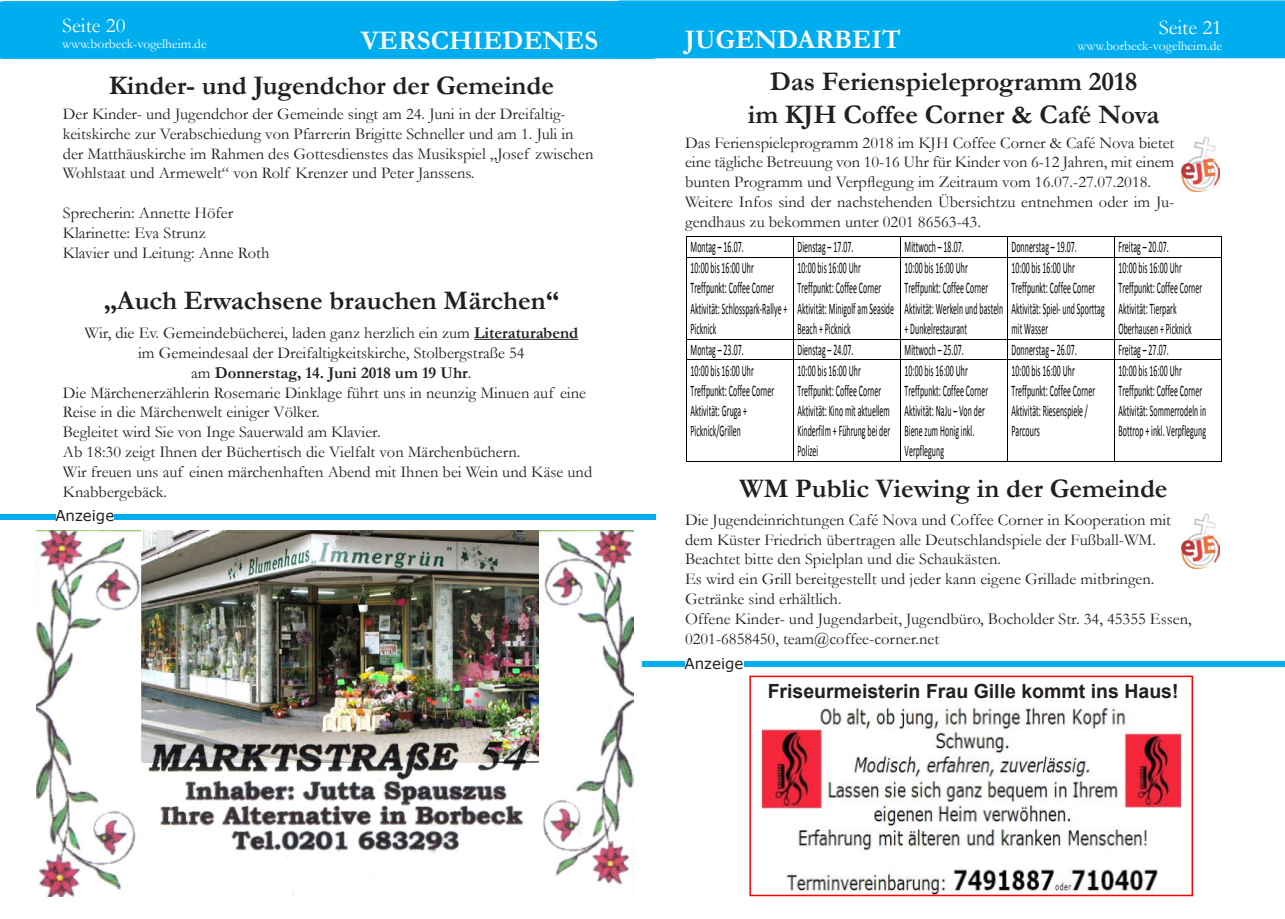
<style>
.page{position:relative;width:1285px;height:919px;background:#fff}
.page>*{position:absolute;margin:0;border:0;box-sizing:border-box;transform-origin:0 0}
.t1{font:700 27px "Garamond";color:#231f20}
.t2{font:700 27px "Garamond";color:#fff}
.t3{font:21px "Garamond";color:#fff}
.t4{font:700 19.5px "Arial";color:#231f20}
.t5{font:16.5px/19.8px "Garamond";color:#231f20}
.t6{font:700 16.5px "Garamond";color:#231f20}
.t7{font:16.2px/20.1px "Calibri";letter-spacing:.01em;color:#000;scale:.48 1}
.t8{font:15px "Verdana";color:#231f20}
.t9{font:13.5px "Garamond";color:#fff}
.s1{font-weight:700}
.s2{font-weight:400}
</style>
<div class="page">
<div style="left:0;top:514px;width:55px;height:5px;background:#00aeef"></div>
<div style="left:114px;top:514px;width:541px;height:5px;background:#00aeef"></div>
<img style="left:37px;top:530px;width:596px;height:366px">
<img style="left:141px;top:530px;width:397px;height:232px">
<img style="left:149px;top:739px;width:384px;height:46px">
<div style="left:0;top:0;width:1284px;height:59px;background:#00aeef"></div>
<img style="left:1181px;top:137px;width:38px;height:54px">
<img style="left:760px;top:705px;width:424px;height:188px">
<div style="left:749px;top:675px;width:443px;height:221px;border:2px solid #f00"></div>
<div style="left:744px;top:661px;width:540px;height:6px;background:#00aeef"></div>
<svg style="left:642px;top:661px;width:42px;height:6px"></svg>
<hr style="left:474px;top:339px;width:104px;height:1px;background:#231f20">
<hr style="left:686px;top:236px;width:107px;height:1px;background:#000">
<hr style="left:793px;top:236px;width:107px;height:1px;background:#000">
<hr style="left:900px;top:236px;width:107px;height:1px;background:#000">
<hr style="left:1007px;top:236px;width:107px;height:1px;background:#000">
<hr style="left:1114px;top:236px;width:106px;height:1px;background:#000">
<svg style="left:686px;top:237px;width:1px;height:20px"></svg>
<hr style="left:686px;top:257px;width:107px;height:1px;background:#000">
<svg style="left:793px;top:237px;width:1px;height:20px"></svg>
<hr style="left:793px;top:257px;width:107px;height:1px;background:#000">
<svg style="left:900px;top:237px;width:1px;height:20px"></svg>
<hr style="left:900px;top:257px;width:107px;height:1px;background:#000">
<svg style="left:1007px;top:237px;width:1px;height:20px"></svg>
<hr style="left:1007px;top:257px;width:107px;height:1px;background:#000">
<svg style="left:1114px;top:237px;width:1px;height:20px"></svg>
<hr style="left:1114px;top:257px;width:106px;height:1px;background:#000">
<hr style="left:686px;top:258px;width:1px;height:80px;background:#000">
<hr style="left:793px;top:258px;width:1px;height:80px;background:#000">
<hr style="left:900px;top:258px;width:1px;height:80px;background:#000">
<hr style="left:1007px;top:258px;width:1px;height:80px;background:#000">
<hr style="left:1114px;top:258px;width:1px;height:80px;background:#000">
<hr style="left:1220px;top:258px;width:1px;height:80px;background:#000">
<hr style="left:686px;top:338px;width:107px;height:1px;background:#000">
<hr style="left:793px;top:338px;width:107px;height:1px;background:#000">
<hr style="left:900px;top:338px;width:107px;height:1px;background:#000">
<hr style="left:1007px;top:338px;width:107px;height:1px;background:#000">
<hr style="left:1114px;top:338px;width:106px;height:1px;background:#000">
<svg style="left:686px;top:339px;width:1px;height:20px"></svg>
<hr style="left:686px;top:359px;width:107px;height:1px;background:#000">
<svg style="left:793px;top:339px;width:1px;height:20px"></svg>
<hr style="left:793px;top:359px;width:107px;height:1px;background:#000">
<svg style="left:900px;top:339px;width:1px;height:20px"></svg>
<hr style="left:900px;top:359px;width:107px;height:1px;background:#000">
<svg style="left:1007px;top:339px;width:1px;height:20px"></svg>
<hr style="left:1007px;top:359px;width:107px;height:1px;background:#000">
<svg style="left:1114px;top:339px;width:1px;height:20px"></svg>
<hr style="left:1114px;top:359px;width:106px;height:1px;background:#000">
<hr style="left:686px;top:360px;width:1px;height:101px;background:#000">
<hr style="left:686px;top:461px;width:107px;height:1px;background:#000">
<hr style="left:793px;top:360px;width:1px;height:101px;background:#000">
<hr style="left:793px;top:461px;width:107px;height:1px;background:#000">
<hr style="left:900px;top:360px;width:1px;height:101px;background:#000">
<hr style="left:900px;top:461px;width:107px;height:1px;background:#000">
<hr style="left:1007px;top:360px;width:1px;height:101px;background:#000">
<hr style="left:1007px;top:461px;width:107px;height:1px;background:#000">
<hr style="left:1114px;top:360px;width:1px;height:101px;background:#000">
<hr style="left:1114px;top:461px;width:106px;height:1px;background:#000">
<hr style="left:1220px;top:360px;width:1px;height:101px;background:#000">
<img style="left:1181px;top:514px;width:38px;height:54px">
<p class="t3" style="left:62px;top:11px;width:65px">Seite 20</p>
<p class="t9" style="left:62px;top:35px;width:146px">www.borbeck-vogelheim.de</p>
<h1 class="t2" style="left:361px;top:22px;width:239px">VERSCHIEDENES</h1>
<h1 class="t1" style="left:109px;top:67px;width:447px">Kinder- und Jugendchor der Gemeinde</h1>
<p class="t3" style="left:1158px;top:13px;width:65px">Seite 21</p>
<h1 class="t2" style="left:685px;top:21px;width:217px">JUGENDARBEIT</h1>
<p class="t9" style="left:1077px;top:37px;width:146px">www.borbeck-vogelheim.de</p>
<h1 class="t1" style="left:769px;top:63px;width:369px">Das Ferienspieleprogramm 2018</h1>
<p class="t5" style="left:63px;top:103px;width:504px">Der Kinder- und Jugendchor der Gemeinde singt am 24. Juni in der Dreifaltig-</p>
<h1 class="t1" style="left:747px;top:96px;width:413px">im KJH Coffee Corner &amp; Café Nova</h1>
<p class="t5" style="left:63px;top:123px;width:532px">keitskirche zur Verabschiedung von Pfarrerin Brigitte Schneller und am 1. Juli in der Matthäuskirche im Rahmen des Gottesdienstes das Musikspiel „Josef zwischen<br>Wohlstaat und Armewelt“ von Rolf Krenzer und Peter Janssens.</p>
<p class="t5" style="left:63px;top:202px;width:208px">Sprecherin: Annette Höfer<br>Klarinette: Eva Strunz<br>Klavier und Leitung: Anne Roth</p>
<p class="t5" style="left:685px;top:132px;width:490px">Das Ferienspieleprogramm 2018 im KJH Coffee Corner &amp; Café Nova bietet eine tägliche Betreuung von 10-16 Uhr für Kinder von 6-12 Jahren, mit einem bunten Programm und Verpflegung im Zeitraum vom 16.07.-27.07.2018.<br>Weitere Infos sind der nachstehenden Übersichtzu entnehmen oder im Ju&shy;gendhaus zu bekommen unter 0201 86563-43.</p>
<p class="t7" style="left:690px;top:237px;width:112px">Montag – 16.07.</p>
<p class="t7" style="left:797px;top:237px;width:118px">Dienstag – 17.07.</p>
<p class="t7" style="left:904px;top:237px;width:125px">Mittwoch – 18.07.</p>
<p class="t7" style="left:1011px;top:237px;width:138px">Donnerstag – 19.07.</p>
<p class="t7" style="left:1118px;top:237px;width:106px">Freitag – 20.07.</p>
<p class="t7" style="left:690px;top:258px;width:203px">10:00 bis 16:00 Uhr<br>Treffpunkt: Coffee Corner<br>Aktivität: Schlosspark-Rallye +<br>Picknick</p>
<p class="t7" style="left:797px;top:258px;width:203px">10:00 bis 16:00 Uhr<br>Treffpunkt: Coffee Corner<br>Aktivität: Minigolf am Seaside<br>Beach + Picknick</p>
<p class="t7" style="left:904px;top:258px;width:207px">10:00 bis 16:00 Uhr<br>Treffpunkt: Coffee Corner<br>Aktivität: Werkeln und basteln + Dunkelrestaurant</p>
<p class="t7" style="left:1011px;top:258px;width:196px">10:00 bis 16:00 Uhr<br>Treffpunkt: Coffee Corner<br>Aktivität: Spiel- und Sporttag mit Wasser</p>
<p class="t7" style="left:1118px;top:258px;width:176px">10:00 bis 16:00 Uhr<br>Treffpunkt: Coffee Corner<br>Aktivität: Tierpark<br>Oberhausen + Picknick</p>
<p class="t7" style="left:690px;top:339px;width:112px">Montag – 23.07.</p>
<p class="t7" style="left:797px;top:339px;width:118px">Dienstag – 24.07.</p>
<p class="t7" style="left:904px;top:339px;width:125px">Mittwoch – 25.07.</p>
<p class="t7" style="left:1011px;top:339px;width:138px">Donnerstag – 26.07.</p>
<p class="t7" style="left:1118px;top:339px;width:106px">Freitag – 27.07.</p>
<p class="t7" style="left:690px;top:360px;width:176px">10:00 bis 16:00 Uhr<br>Treffpunkt: Coffee Corner<br>Aktivität: Gruga +<br>Picknick/Grillen</p>
<p class="t7" style="left:797px;top:360px;width:195px">10:00 bis 16:00 Uhr<br>Treffpunkt: Coffee Corner<br>Aktivität: Kino mit aktuellem<br>Kinderfilm + Führung bei der<br>Polizei</p>
<p class="t7" style="left:904px;top:360px;width:176px">10:00 bis 16:00 Uhr<br>Treffpunkt: Coffee Corner<br>Aktivität: NaJu – Von der<br>Biene zum Honig inkl.<br>Verpflegung</p>
<p class="t7" style="left:1011px;top:360px;width:176px">10:00 bis 16:00 Uhr<br>Treffpunkt: Coffee Corner<br>Aktivität: Riesenspiele /<br>Parcours</p>
<p class="t7" style="left:1118px;top:360px;width:184px">10:00 bis 16:00 Uhr<br>Treffpunkt: Coffee Corner<br>Aktivität: Sommerrodeln in<br>Bottrop + inkl. Verpflegung</p>
<h1 class="t1" style="left:104px;top:282px;width:457px">„Auch Erwachsene brauchen Märchen“</h1>
<p class="t5" style="left:84px;top:322px;width:495px">Wir, die Ev. Gemeindebücherei, laden ganz herzlich ein zum <span class="s1">Literaturabend</span></p>
<p class="t5" style="left:138px;top:342px;width:388px">im Gemeindesaal der Dreifaltigkeitskirche, Stolbergstraße 54</p>
<p class="t6" style="left:191px;top:361px;width:282px"><span class="s2">am</span> Donnerstag, 14. Juni 2018 um 19 Uhr<span class="s2">.</span></p>
<p class="t5" style="left:63px;top:382px;width:524px">Die Märchenerzählerin Rosemarie Dinklage führt uns in neunzig Minuen auf eine</p>
<p class="t5" style="left:63px;top:402px;width:258px">Reise in die Märchenwelt einiger Völker.</p>
<p class="t5" style="left:63px;top:421px;width:319px">Begleitet wird Sie von Inge Sauerwald am Klavier.</p>
<p class="t5" style="left:63px;top:441px;width:459px">Ab 18:30 zeigt Ihnen der Büchertisch die Vielfalt von Märchenbüchern.</p>
<p class="t5" style="left:63px;top:461px;width:531px">Wir freuen uns auf einen märchenhaften Abend mit Ihnen bei Wein und Käse und</p>
<p class="t5" style="left:63px;top:481px;width:106px">Knabbergebäck.</p>
<h1 class="t1" style="left:739px;top:470px;width:429px">WM Public Viewing in der Gemeinde</h1>
<p class="t8" style="left:55px;top:505px;width:60px">Anzeige</p>
<p class="t5" style="left:685px;top:509px;width:508px">Die Jugendeinrichtungen Café Nova und Coffee Corner in Kooperation mit dem Küster Friedrich übertragen alle Deutschlandspiele der Fußball-WM.<br>Beachtet bitte den Spielplan und die Schaukästen.<br>Es wird ein Grill bereitgestellt und jeder kann eigene Grillade mitbringen.<br>Getränke sind erhältlich.<br>Offene Kinder- und Jugendarbeit, Jugendbüro, Bocholder Str. 34, 45355 Essen, 0201-6858450, team@coffee-corner.net</p>
<p class="t8" style="left:684px;top:653px;width:60px">Anzeige</p>
<p class="t4" style="left:767px;top:678px;width:412px">Friseurmeisterin Frau Gille kommt ins Haus!</p>
</div>
